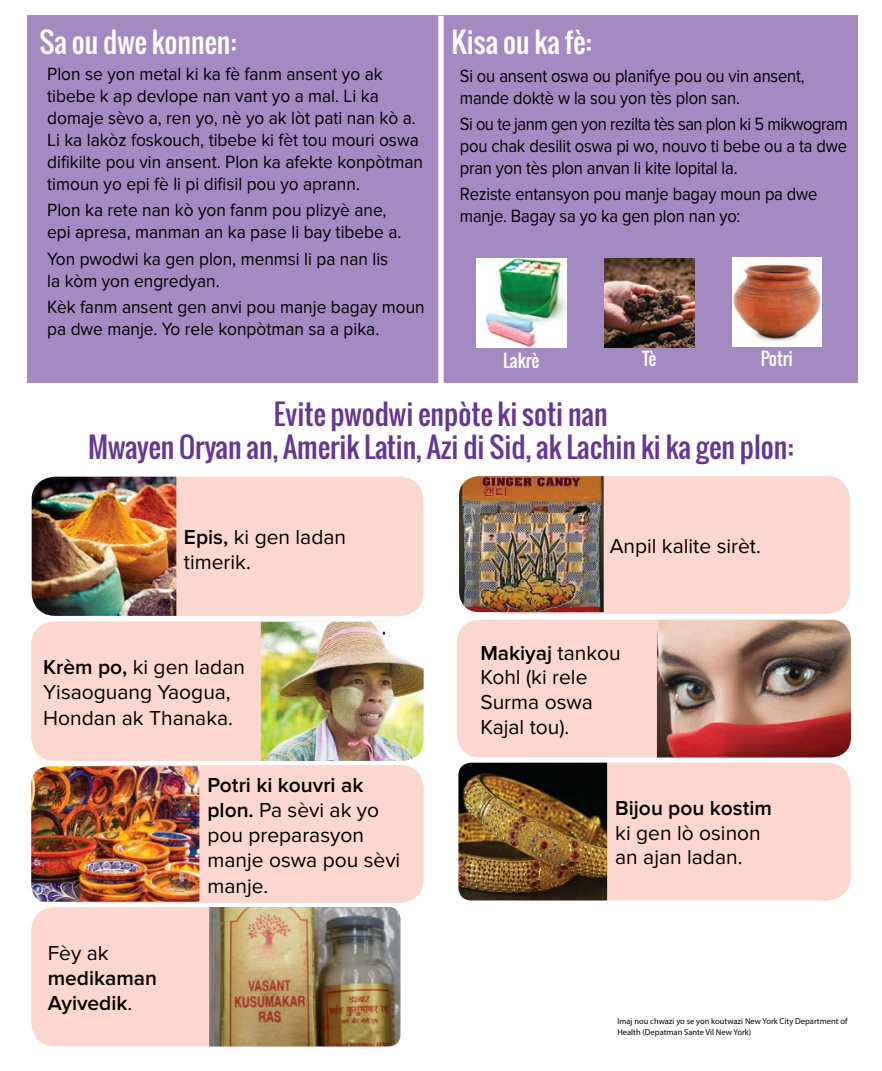
<style>
.page{position:relative;width:882px;height:1071px;background:#fff}
.page>*{position:absolute;margin:0;border:0;box-sizing:border-box;transform-origin:0 0}
.t1{font:28px/33.6px "Oswald";color:#663694;text-align:center}
.t2{font:28px "Oswald";color:#fff}
.t3{font:21px/25.2px "Proxima Nova";color:#000}
.t4{font:600 21px/25.2px "Proxima Nova";color:#000}
.t5{font:18.38px/22.1px "Proxima Nova";color:#000;scale:.94 1}
.t6{font:18.38px/22.1px "Proxima Nova";color:#000;scale:.9 1}
.t7{font:17.5px "Oswald";color:#fff}
.t8{font:8.4px/10.2px "Myriad Pro";color:#000}
.s1{font-weight:600}
.s2{font-weight:400}
</style>
<div class="page">
<div style="left:28px;top:16px;width:830px;height:367px;background:#a38ac1"></div>
<div style="left:33px;top:477px;width:390px;height:139px;background:#fcd7cf;border-radius:24px"></div>
<img style="left:32px;top:477px;width:144px;height:139px">
<div style="left:75px;top:765px;width:349px;height:138px;background:#fcd7cf;border-radius:24px"></div>
<img style="left:31px;top:766px;width:168px;height:136px">
<div style="left:31px;top:621px;width:377px;height:140px;background:#fcd7cf;border-radius:24px"></div>
<img style="left:261px;top:622px;width:163px;height:139px">
<div style="left:494px;top:763px;width:357px;height:137px;background:#fcd7cf;border-radius:24px"></div>
<img style="left:458px;top:763px;width:149px;height:137px">
<div style="left:438px;top:16px;width:6px;height:378px;background:#fff"></div>
<div style="left:457px;top:620px;width:376px;height:137px;background:#fcd7cf;border-radius:24px"></div>
<img style="left:657px;top:620px;width:194px;height:137px">
<div style="left:31px;top:907px;width:369px;height:139px;background:#fcd7cf;border-radius:24px"></div>
<img style="left:209px;top:907px;width:191px;height:139px">
<div style="left:485px;top:476px;width:365px;height:138px;background:#fcd7cf;border-radius:24px"></div>
<img style="left:459px;top:476px;width:145px;height:136px">
<img style="left:732px;top:257px;width:89px;height:89px">
<img style="left:604px;top:259px;width:90px;height:88px">
<img style="left:476px;top:259px;width:90px;height:88px">
<h1 class="t2" style="left:39px;top:21px;width:199px">Sa ou dwe konnen:</h1>
<h1 class="t2" style="left:452px;top:21px;width:141px">Kisa ou ka fè:</h1>
<p class="t5" style="left:47px;top:63px;width:401px">Plon se yon metal ki ka fè fanm ansent yo ak tibebe k ap devlope nan vant yo a mal. Li ka domaje sèvo a, ren yo, nè yo ak lòt pati nan kò a.<br>Li ka lakòz foskouch, tibebe ki fèt tou mouri oswa difikilte pou vin ansent. Plon ka afekte konpòtman timoun yo epi fè li pi difisil pou yo aprann.</p>
<p class="t5" style="left:47px;top:200px;width:378px">Plon ka rete nan kò yon fanm pou plizyè ane, epi apresa, manman an ka pase li bay tibebe a.</p>
<p class="t5" style="left:47px;top:248px;width:364px">Yon pwodwi ka gen plon, menmsi li pa nan lis la kòm yon engredyan.</p>
<p class="t5" style="left:47px;top:296px;width:403px">Kèk fanm ansent gen anvi pou manje bagay moun pa dwe manje. Yo rele konpòtman sa a pika.</p>
<p class="t6" style="left:460px;top:65px;width:385px">Si ou ansent oswa ou planifye pou ou vin ansent, mande doktè w la sou yon tès plon san.</p>
<p class="t6" style="left:460px;top:113px;width:433px;text-align:justify">Si ou te janm gen yon rezilta tès san plon ki 5 mikwogram pou chak desilit oswa pi wo, nouvo ti bebe ou a ta dwe pran yon tès plon anvan li kite lopital la.</p>
<p class="t6" style="left:460px;top:183px;width:399px">Reziste entansyon pou manje bagay moun pa dwe manje. Bagay sa yo ka gen plon nan yo:</p>
<p class="t7" style="left:503px;top:347px;width:38px">Lakrè</p>
<p class="t7" style="left:642px;top:345px;width:16px">Tè</p>
<p class="t7" style="left:761px;top:345px;width:34px">Potri</p>
<h1 class="t1" style="left:88px;top:397px;width:707px">Evite pwodwi enpòte ki soti nan<br>Mwayen Oryan an, Amerik Latin, Azi di Sid, ak Lachin ki ka gen plon:</h1>
<p class="t3" style="left:184px;top:524px;width:164px"><span class="s1">Epis,</span> ki gen ladan timerik.</p>
<p class="t3" style="left:43px;top:655px;width:203px"><span class="s1">Krèm po,</span> ki gen ladan<br>Yisaoguang Yaogua,<br>Hondan ak Thanaka.</p>
<p class="t3" style="left:48px;top:941px;width:62px">Fèy ak</p>
<p class="t4" style="left:48px;top:966px;width:111px">medikaman<br>Ayivedik<span class="s2">.</span></p>
<p class="t3" style="left:207px;top:773px;width:194px"><span class="s1">Potri ki kouvri ak plon.</span> Pa sèvi ak yo pou preparasyon manje oswa pou sèvi manje.</p>
<p class="t3" style="left:610px;top:534px;width:153px">Anpil kalite sirèt.</p>
<p class="t3" style="left:480px;top:641px;width:142px;line-height:24.7px"><span class="s1">Makiyaj</span> tankou<br>Kohl (ki rele<br>Surma oswa<br>Kajal tou).</p>
<p class="t4" style="left:615px;top:796px;width:158px">Bijou pou kostim</p>
<p class="t3" style="left:615px;top:821px;width:147px;line-height:24.5px">ki gen lò osinon an ajan ladan.</p>
<p class="t8" style="left:617px;top:1016px;width:232px">Imaj nou chwazi yo se yon koutwazi New York City Department of<br>Health (Depatman Sante Vil New York)</p>
</div>
